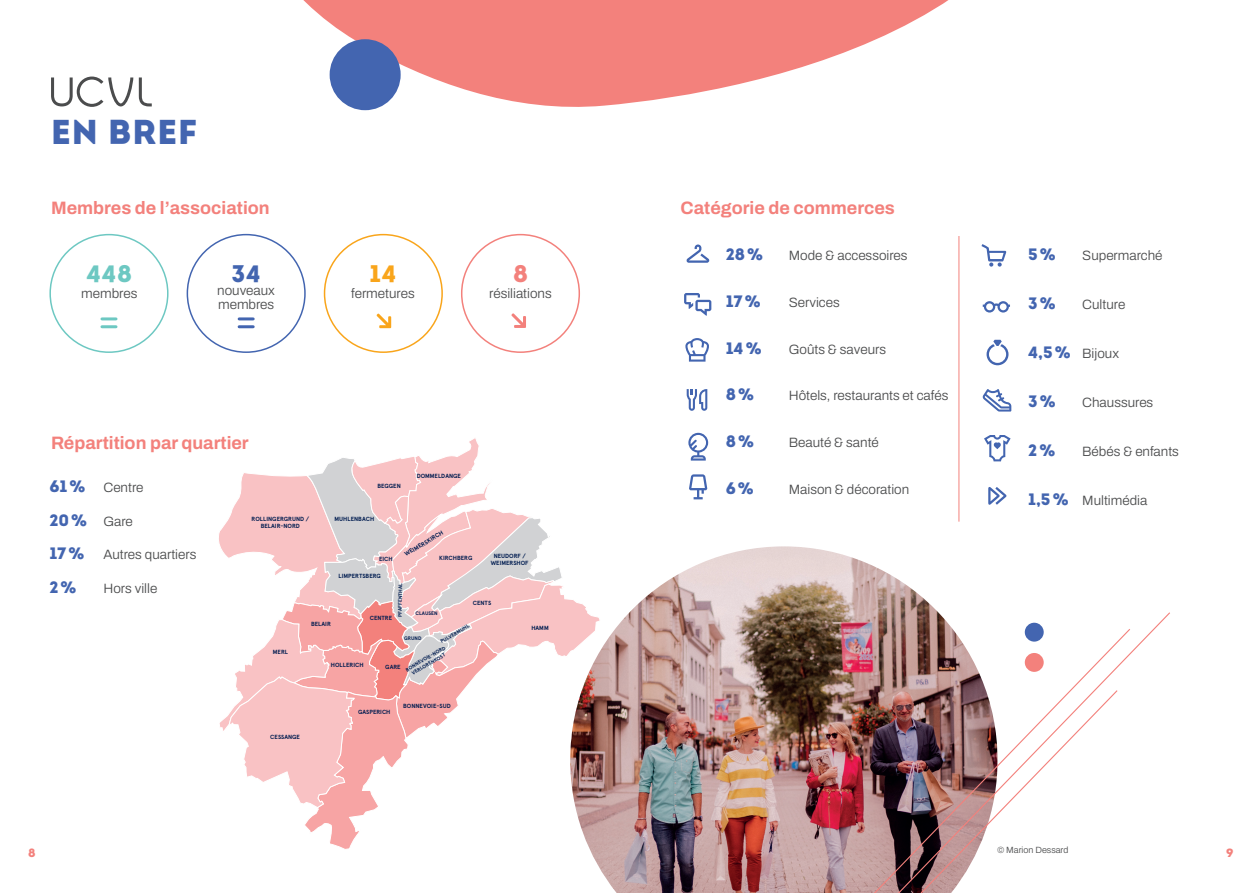
<style>
.page{position:relative;width:1259px;height:893px;background:#fff}
.page>*{position:absolute;margin:0;border:0;box-sizing:border-box;transform-origin:0 0}
.TITRE_Chapitre{font:900 34.5px "Intro";letter-spacing:.03em;color:#4365b0}
.Chiffres{font:900 24px "Intro";color:#6dc8c2}
.Chiffres-2{font:900 24px "Intro";color:#4365b0}
.Chiffres-3{font:900 24px "Intro";color:#f9a51b}
.Chiffres-4{font:900 24px "Intro";color:#f3817c}
.Bold_rose{font:700 18px "Archivo";color:#f3817c}
.Texte_courant{font:900 16.5px "Intro";color:#4365b0}
.Texte_courant-2{font:300 13.5px/13.5px "Archivo";color:#4b4c4d}
.t1{font:900 12px "Intro";color:#f3817c}
.Légende_photo{font:300 9px "Archivo";color:#4b4c4d}
.t2{font:700 6px/7.2px "Apercu Pro";color:#001c50;text-align:center}
.t3{font:700 5.1px/6px "Apercu Pro";letter-spacing:-.01em;color:#001c50;text-align:center}
.s1{font-family:"Intro";font-weight:900;font-size:16.5px;color:#4365b0}
</style>
<div class="page">
<svg style="left:51px;top:77px;width:101px;height:30px"></svg>
<div style="left:49px;top:234px;width:119px;height:119px;border:2px solid #6dc8c2;border-radius:50%"></div>
<div style="left:187px;top:234px;width:119px;height:119px;border:2px solid #4365b0;border-radius:50%"></div>
<div style="left:324px;top:234px;width:119px;height:119px;border:2px solid #f9a51b;border-radius:50%"></div>
<div style="left:461px;top:234px;width:119px;height:119px;border:2px solid #f3817c;border-radius:50%"></div>
<svg style="left:376px;top:313px;width:15px;height:15px"></svg>
<svg style="left:511px;top:313px;width:15px;height:15px"></svg>
<hr style="left:958px;top:236px;width:1px;height:286px;background:#f3817c">
<svg style="left:689px;top:474px;width:18px;height:25px"></svg>
<svg style="left:686px;top:389px;width:21px;height:22px"></svg>
<svg style="left:686px;top:244px;width:23px;height:19px"></svg>
<svg style="left:986px;top:340px;width:22px;height:25px"></svg>
<svg style="left:684px;top:293px;width:27px;height:23px"></svg>
<svg style="left:982px;top:301px;width:28px;height:12px"></svg>
<svg style="left:982px;top:389px;width:29px;height:23px"></svg>
<svg style="left:981px;top:244px;width:26px;height:23px"></svg>
<svg style="left:984px;top:435px;width:26px;height:26px"></svg>
<svg style="left:688px;top:433px;width:20px;height:28px"></svg>
<svg style="left:988px;top:487px;width:18px;height:18px"></svg>
<svg style="left:685px;top:338px;width:24px;height:24px"></svg>
<svg style="left:219px;top:438px;width:351px;height:411px"></svg>
<img style="left:570px;top:546px;width:367px;height:347px">
<svg style="left:863px;top:611px;width:307px;height:43px"></svg>
<img style="left:823px;top:628px;width:308px;height:265px">
<div style="left:1024px;top:623px;width:19px;height:19px;background:#4365b0;border-radius:50%"></div>
<div style="left:1024px;top:653px;width:19px;height:19px;background:#f3817c;border-radius:50%"></div>
<svg style="left:303px;top:0;width:646px;height:111px;fill:#f3817c"></svg>
<div style="left:330px;top:39px;width:71px;height:71px;background:#4365b0;border-radius:50%"></div>
<hr style="left:102px;top:317px;width:14px;height:3px;background:#6dc8c2">
<hr style="left:239px;top:317px;width:14px;height:3px;background:#4365b0">
<hr style="left:102px;top:325px;width:14px;height:3px;background:#6dc8c2">
<hr style="left:239px;top:325px;width:14px;height:3px;background:#4365b0">
<p class="TITRE_Chapitre" style="left:51px;top:109px;width:148px">EN BREF</p>
<p class="Bold_rose" style="left:51px;top:194px;width:220px">Membres de l’association</p>
<p class="Chiffres" style="left:87px;top:257px;width:47px">448</p>
<p class="Texte_courant-2" style="left:81px;top:286px;width:58px">membres</p>
<p class="Chiffres-2" style="left:231px;top:257px;width:31px">34</p>
<p class="Texte_courant-2" style="left:217px;top:284px;width:59px">nouveaux membres</p>
<p class="Bold_rose" style="left:51px;top:429px;width:199px">Répartition par quartier</p>
<p class="Chiffres-3" style="left:369px;top:257px;width:28px">14</p>
<p class="Texte_courant-2" style="left:351px;top:286px;width:65px">fermetures</p>
<p class="Chiffres-4" style="left:513px;top:257px;width:16px">8</p>
<p class="Texte_courant-2" style="left:489px;top:286px;width:64px">résiliations</p>
<p class="Bold_rose" style="left:680px;top:194px;width:216px">Catégorie de commerces</p>
<p class="Texte_courant" style="left:725px;top:243px;width:39px">28%</p>
<p class="Texte_courant-2" style="left:788px;top:249px;width:120px">Mode &amp; accessoires</p>
<p class="Texte_courant" style="left:725px;top:290px;width:36px">17%</p>
<p class="Texte_courant-2" style="left:788px;top:295px;width:53px">Services</p>
<p class="Texte_courant" style="left:725px;top:337px;width:37px">14%</p>
<p class="Texte_courant-2" style="left:788px;top:342px;width:99px">Goûts &amp; saveurs</p>
<p class="Texte_courant" style="left:725px;top:384px;width:30px">8%</p>
<p class="Texte_courant-2" style="left:788px;top:389px;width:161px">Hôtels, restaurants et cafés</p>
<p class="Texte_courant" style="left:725px;top:430px;width:30px">8%</p>
<p class="Texte_courant-2" style="left:788px;top:436px;width:92px">Beauté &amp; santé</p>
<p class="t2" style="left:417px;top:472px;width:46px">DOMMELDANGE</p>
<p class="Texte_courant-2" style="left:49px;top:481px;width:95px"><span class="s1">61%</span> Centre</p>
<p class="Texte_courant" style="left:725px;top:477px;width:30px">6%</p>
<p class="Texte_courant-2" style="left:788px;top:482px;width:122px">Maison &amp; décoration</p>
<p class="Texte_courant-2" style="left:49px;top:514px;width:85px"><span class="s1">20%</span> Gare</p>
<p class="Texte_courant-2" style="left:49px;top:548px;width:148px"><span class="s1">17%</span> Autres quartiers</p>
<p class="Texte_courant" style="left:49px;top:576px;width:29px">2%</p>
<p class="Texte_courant-2" style="left:103px;top:581px;width:55px">Hors ville</p>
<p class="t2" style="left:377px;top:482px;width:25px">BEGGEN</p>
<p class="t2" style="left:252px;top:515px;width:59px">ROLLINGERGRUND /<br>BELAIR-NORD</p>
<p class="t2" style="left:335px;top:515px;width:41px">MUHLENBACH</p>
<p class="t2" style="left:403px;top:551px;width:45px;rotate:-30deg">WEIMERSKIRCH</p>
<p class="t2" style="left:491px;top:552px;width:39px">NEUDORF /<br>WEIMERSHOF</p>
<p class="t2" style="left:439px;top:554px;width:35px">KIRCHBERG</p>
<p class="t2" style="left:379px;top:555px;width:15px">EICH</p>
<p class="t2" style="left:338px;top:572px;width:44px">LIMPERTSBERG</p>
<p class="t3" style="left:397px;top:617px;width:35px;rotate:-90deg">PFAFFENTHAL</p>
<p class="t2" style="left:473px;top:599px;width:20px">CENTS</p>
<p class="t3" style="left:415px;top:610px;width:24px">CLAUSEN</p>
<p class="t3" style="left:405px;top:667px;width:46px;rotate:-30deg">BONNEVOIE-NORD<br>VERLORENKOST</p>
<p class="t2" style="left:370px;top:615px;width:24px">CENTRE</p>
<p class="t2" style="left:311px;top:620px;width:21px">BELAIR</p>
<p class="t3" style="left:439px;top:639px;width:34px;rotate:-30deg">PULVERMUHL</p>
<p class="t2" style="left:531px;top:624px;width:19px">HAMM</p>
<p class="t3" style="left:404px;top:635px;width:19px">GRUND</p>
<p class="t2" style="left:273px;top:648px;width:17px">MERL</p>
<p class="t2" style="left:331px;top:661px;width:34px">HOLLERICH</p>
<p class="t2" style="left:385px;top:663px;width:17px">GARE</p>
<p class="t2" style="left:270px;top:733px;width:31px">CESSANGE</p>
<p class="t2" style="left:358px;top:708px;width:34px">GASPERICH</p>
<p class="t2" style="left:403px;top:702px;width:49px">BONNEVOIE-SUD</p>
<p class="Texte_courant" style="left:1028px;top:243px;width:29px">5%</p>
<p class="Texte_courant-2" style="left:1082px;top:249px;width:82px">Supermarché</p>
<p class="Texte_courant" style="left:1028px;top:292px;width:29px">3%</p>
<p class="Texte_courant-2" style="left:1082px;top:298px;width:45px">Culture</p>
<p class="Texte_courant-2" style="left:1028px;top:346px;width:92px"><span class="s1">4,5%</span> Bijoux</p>
<p class="Texte_courant" style="left:1028px;top:390px;width:29px">3%</p>
<p class="Texte_courant-2" style="left:1082px;top:395px;width:73px">Chaussures</p>
<p class="Texte_courant" style="left:1028px;top:439px;width:29px">2%</p>
<p class="Texte_courant-2" style="left:1082px;top:444px;width:98px">Bébés &amp; enfants</p>
<p class="Texte_courant-2" style="left:1028px;top:493px;width:121px"><span class="s1">1,5%</span> Multimédia</p>
<p class="Légende_photo" style="left:997px;top:843px;width:72px">© Marion Dessard</p>
<p class="t1" style="left:28px;top:845px;width:9px">8</p>
<p class="t1" style="left:1226px;top:845px;width:9px">9</p>
</div>
